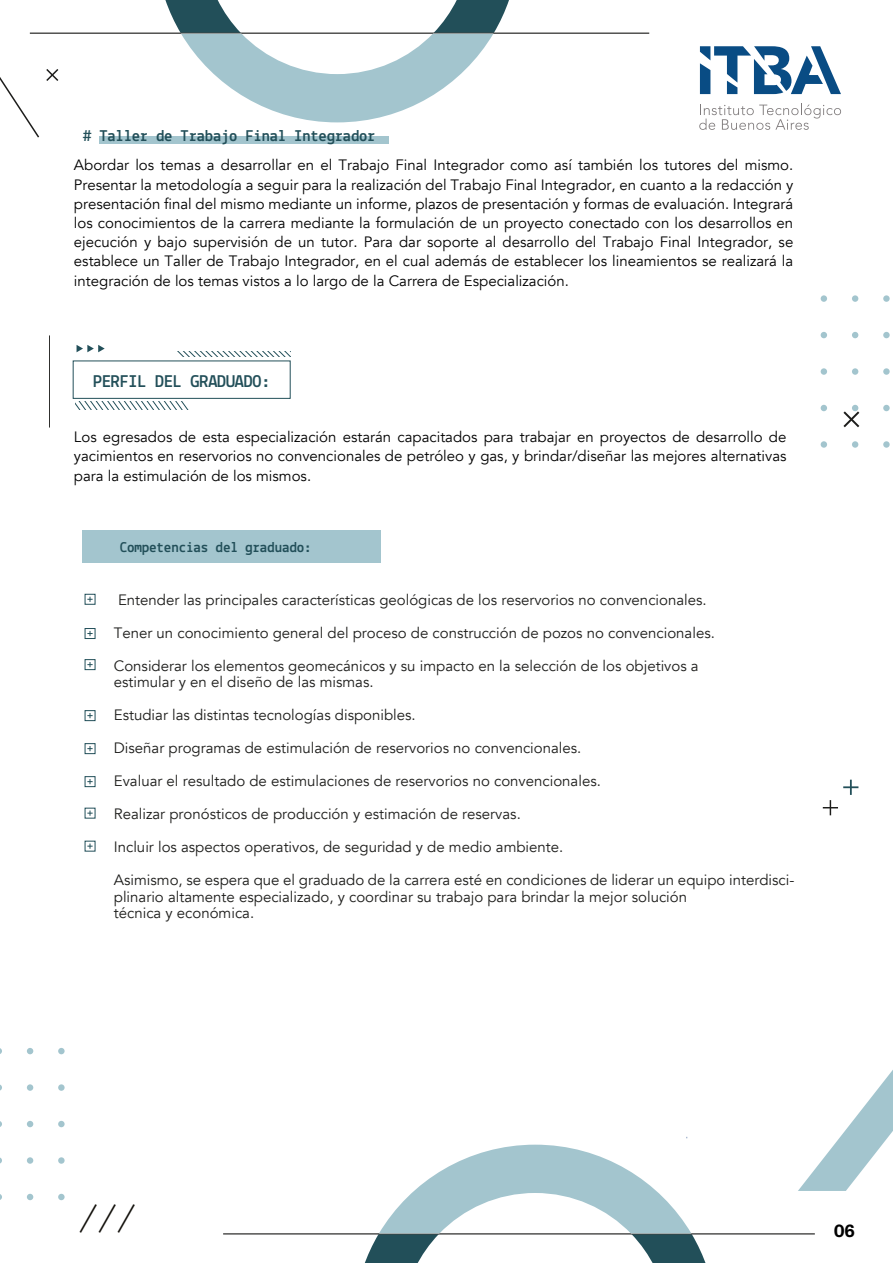
<style>
.page{position:relative;width:893px;height:1263px;background:#fff}
.page>*{position:absolute;margin:0;border:0;box-sizing:border-box;transform-origin:0 0}
.t1{font:38.1px "Lekton";color:#12100b}
.t2{font:700 18px "Lekton";letter-spacing:-.01em;color:#224f59}
.t3{font:700 18px "Monument Grotesk";color:#000}
.t4{font:700 16.5px "Lekton";letter-spacing:-.01em;color:#224f59}
.t5{font:15px/19.2px "Avenir";color:#000;text-align:justify}
.t6{font:15px/16.5px "Avenir";color:#1d1d1b}
.t7{font:700 15px "Lekton";letter-spacing:-.01em;color:#224f59}
</style>
<div class="page">
<div style="left:82px;top:530px;width:298px;height:32px;background:#a3c5ce"></div>
<svg style="left:0;top:1157px;width:2px;height:7px"></svg>
<svg style="left:27px;top:1194px;width:6px;height:6px"></svg>
<div style="left:27px;top:1157px;width:6px;height:7px;background:#a3c5ce;border-radius:50%"></div>
<svg style="left:27px;top:1121px;width:6px;height:6px"></svg>
<div style="left:58px;top:1194px;width:7px;height:6px;background:#a3c5ce;border-radius:50%"></div>
<div style="left:58px;top:1157px;width:7px;height:7px;background:#a3c5ce;border-radius:50%"></div>
<div style="left:58px;top:1121px;width:7px;height:6px;background:#a3c5ce;border-radius:50%"></div>
<svg style="left:0;top:1084px;width:2px;height:7px"></svg>
<div style="left:27px;top:1084px;width:6px;height:7px;background:#a3c5ce;border-radius:50%"></div>
<svg style="left:27px;top:1048px;width:6px;height:6px"></svg>
<div style="left:58px;top:1084px;width:7px;height:7px;background:#a3c5ce;border-radius:50%"></div>
<div style="left:58px;top:1048px;width:7px;height:6px;background:#a3c5ce;border-radius:50%"></div>
<svg style="left:700px;top:46px;width:141px;height:48px"></svg>
<svg style="left:699px;top:104px;width:142px;height:26px"></svg>
<svg style="left:363px;top:1145px;width:344px;height:118px"></svg>
<hr style="left:223px;top:1233px;width:592px;height:1px;background:#1d1d1b">
<svg style="left:0;top:69px;width:59px;height:69px"></svg>
<svg style="left:823px;top:780px;width:35px;height:35px"></svg>
<svg style="left:798px;top:1070px;width:95px;height:121px"></svg>
<svg style="left:165px;top:0;width:344px;height:122px"></svg>
<hr style="left:30px;top:33px;width:619px;height:1px;background:#1d1d1b">
<div style="left:821px;top:441px;width:6px;height:7px;background:#a3c5ce;border-radius:50%"></div>
<svg style="left:821px;top:405px;width:6px;height:6px"></svg>
<div style="left:821px;top:368px;width:6px;height:7px;background:#a3c5ce;border-radius:50%"></div>
<div style="left:852px;top:441px;width:6px;height:7px;background:#a3c5ce;border-radius:50%"></div>
<svg style="left:843px;top:405px;width:17px;height:23px"></svg>
<div style="left:852px;top:368px;width:6px;height:7px;background:#a3c5ce;border-radius:50%"></div>
<div style="left:883px;top:441px;width:7px;height:7px;background:#a3c5ce;border-radius:50%"></div>
<div style="left:883px;top:405px;width:7px;height:6px;background:#a3c5ce;border-radius:50%"></div>
<div style="left:883px;top:368px;width:7px;height:7px;background:#a3c5ce;border-radius:50%"></div>
<svg style="left:821px;top:332px;width:6px;height:6px"></svg>
<div style="left:821px;top:295px;width:6px;height:7px;background:#a3c5ce;border-radius:50%"></div>
<svg style="left:852px;top:332px;width:6px;height:6px"></svg>
<div style="left:852px;top:295px;width:6px;height:7px;background:#a3c5ce;border-radius:50%"></div>
<div style="left:883px;top:332px;width:7px;height:6px;background:#a3c5ce;border-radius:50%"></div>
<div style="left:883px;top:295px;width:7px;height:7px;background:#a3c5ce;border-radius:50%"></div>
<div style="left:99px;top:136px;width:289px;height:7px;background:#a3c5ce"></div>
<div style="left:73px;top:361px;width:217px;height:38px;border:1px solid #224f59"></div>
<svg style="left:76px;top:402px;width:113px;height:8px"></svg>
<svg style="left:177px;top:351px;width:113px;height:6px"></svg>
<svg style="left:77px;top:345px;width:28px;height:7px"></svg>
<hr style="left:49px;top:335px;width:1px;height:92px;background:#1d1d1b">
<svg style="left:87px;top:597px;width:6px;height:5px"></svg>
<div style="left:85px;top:594px;width:10px;height:11px;border:1px solid #224f59"></div>
<svg style="left:87px;top:631px;width:6px;height:5px"></svg>
<div style="left:85px;top:628px;width:10px;height:11px;border:1px solid #224f59"></div>
<svg style="left:87px;top:662px;width:6px;height:5px"></svg>
<div style="left:85px;top:659px;width:10px;height:11px;border:1px solid #224f59"></div>
<svg style="left:87px;top:713px;width:6px;height:5px"></svg>
<div style="left:85px;top:710px;width:10px;height:11px;border:1px solid #224f59"></div>
<svg style="left:87px;top:746px;width:6px;height:5px"></svg>
<div style="left:85px;top:743px;width:10px;height:11px;border:1px solid #224f59"></div>
<svg style="left:87px;top:779px;width:6px;height:5px"></svg>
<div style="left:85px;top:776px;width:10px;height:11px;border:1px solid #224f59"></div>
<svg style="left:87px;top:810px;width:6px;height:6px"></svg>
<svg style="left:87px;top:843px;width:6px;height:6px"></svg>
<p class="t4" style="left:83px;top:126px;width:294px"># Taller de Trabajo Final Integrador</p>
<p class="t5" style="left:74px;top:156px;width:721px">Abordar los temas a desarrollar en el Trabajo Final Integrador como así también los tutores del mismo.<br>Presentar la metodología a seguir para la realización del Trabajo Final Integrador, en cuanto a la redacción y presentación final del mismo mediante un informe, plazos de presentación y formas de evaluación. Integrará los conocimientos de la carrera mediante la formulación de un proyecto conectado con los desarrollos en ejecución y bajo supervisión de un tutor. Para dar soporte al desarrollo del Trabajo Final Integrador, se establece un Taller de Trabajo Integrador, en el cual además de establecer los lineamientos se realizará la integración de los temas vistos a lo largo de la Carrera de Especialización.</p>
<p class="t2" style="left:93px;top:370px;width:179px">PERFIL DEL GRADUADO:</p>
<p class="t5" style="left:74px;top:428px;width:714px">Los egresados de esta especialización estarán capacitados para trabajar en proyectos de desarrollo de yacimientos en reservorios no convencionales de petróleo y gas, y brindar/diseñar las mejores alternativas para la estimulación de los mismos.</p>
<p class="t7" style="left:120px;top:538px;width:193px">Competencias del graduado:</p>
<p class="t6" style="left:118px;top:591px;width:590px">Entender las principales características geológicas de los reservorios no convencionales.</p>
<p class="t6" style="left:114px;top:624px;width:602px">Tener un conocimiento general del proceso de construcción de pozos no convencionales.</p>
<p class="t6" style="left:114px;top:657px;width:586px">Considerar los elementos geomecánicos y su impacto en la selección de los objetivos a estimular y en el diseño de las mismas.</p>
<p class="t6" style="left:114px;top:707px;width:303px">Estudiar las distintas tecnologías disponibles.</p>
<p class="t6" style="left:114px;top:740px;width:469px">Diseñar programas de estimulación de reservorios no convencionales.</p>
<p class="t6" style="left:114px;top:773px;width:488px">Evaluar el resultado de estimulaciones de reservorios no convencionales.</p>
<p class="t6" style="left:114px;top:806px;width:408px">Realizar pronósticos de producción y estimación de reservas.</p>
<p class="t6" style="left:114px;top:839px;width:451px">Incluir los aspectos operativos, de seguridad y de medio ambiente.</p>
<p class="t6" style="left:114px;top:872px;width:682px">Asimismo, se espera que el graduado de la carrera esté en condiciones de liderar un equipo interdisci&shy;plinario altamente especializado, y coordinar su trabajo para brindar la mejor solución<br>técnica y económica.</p>
<h1 class="t1" style="left:79px;top:1196px;width:59px">///</h1>
<p class="t3" style="left:834px;top:1218px;width:23px">06</p>
</div>
